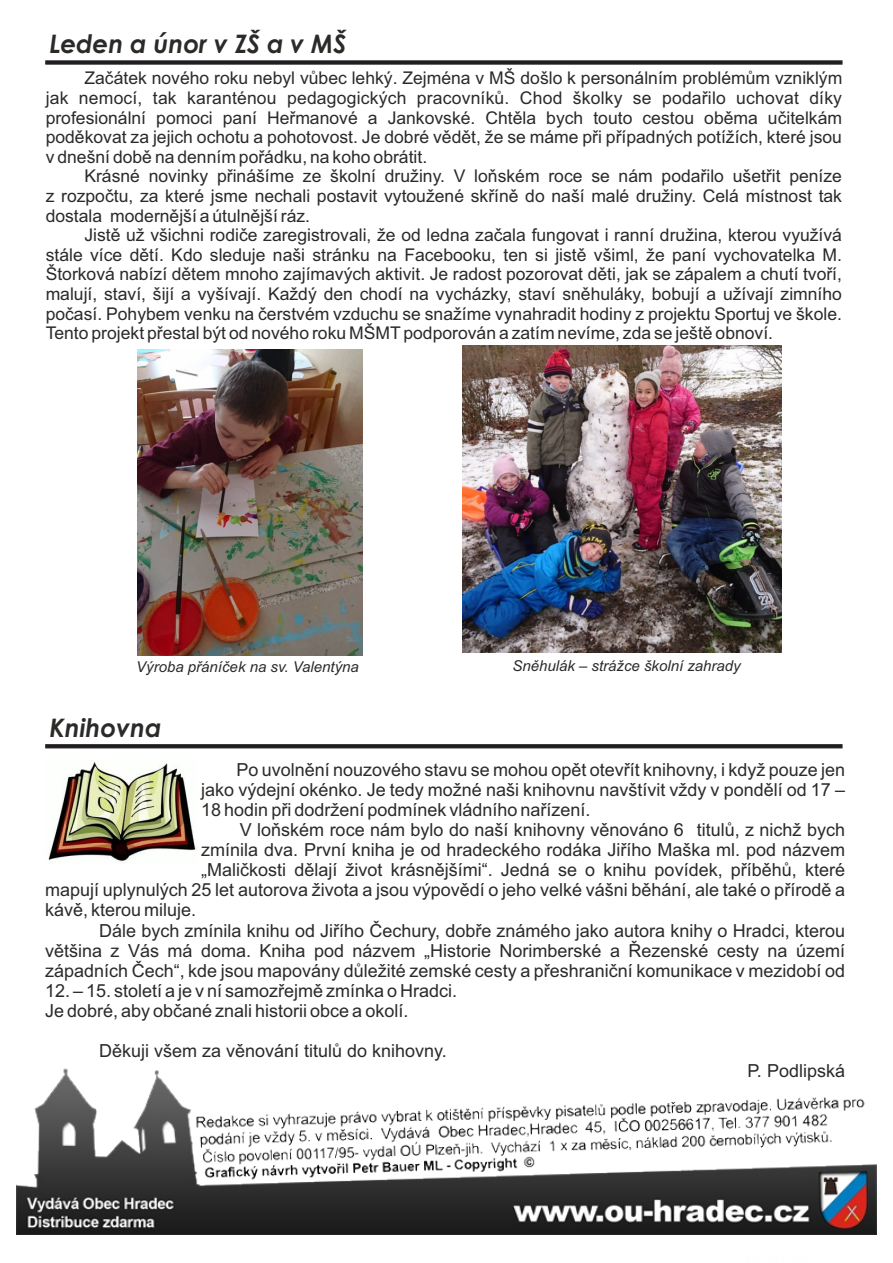
<style>
.page{position:relative;width:893px;height:1263px;background:#fff}
.page>*{position:absolute;margin:0;border:0;box-sizing:border-box;transform-origin:0 0}
.t1{font:italic 700 25.5px "Century Gothic";color:#2b2a29}
.t2{font:18px/20.1px "Arial";color:#2b2a29;text-align:justify}
.t3{font:17.55px/19.6px "Arial";color:#2b2a29;text-align:justify}
.t4{font:italic 15px "Arial";color:#2b2a29}
</style>
<div class="page">
<img style="left:17px;top:1068px;width:859px;height:166px">
<svg style="left:45px;top:60px;width:798px;height:5px;background:#3d3b3d"></svg>
<img style="left:137px;top:350px;width:226px;height:306px">
<img style="left:462px;top:345px;width:319px;height:307px">
<svg style="left:45px;top:744px;width:798px;height:5px;background:#413e40"></svg>
<img style="left:48px;top:761px;width:148px;height:101px">
<h1 class="t1" style="left:49px;top:34px;width:299px">Leden a únor v ZŠ a v MŠ</h1>
<p class="t3" style="left:46px;top:70px;width:798px;text-indent:39px">Začátek nového roku nebyl vůbec lehký. Zejména v MŠ došlo k personálním problémům vzniklým jak nemocí, tak karanténou pedagogických pracovníků. Chod školky se podařilo uchovat díky profesionální pomoci paní Heřmanové a Jankovské. Chtěla bych touto cestou oběma učitelkám poděkovat za jejich ochotu a pohotovost. Je dobré vědět, že se máme při případných potížích, které jsou v dnešní době na denním pořádku, na koho obrátit.</p>
<p class="t3" style="left:46px;top:168px;width:798px;text-indent:39px">Krásné novinky přinášíme ze školní družiny. V loňském roce se nám podařilo ušetřit peníze z rozpočtu, za které jsme nechali postavit vytoužené skříně do naší malé družiny. Celá místnost tak dostala modernější a útulnější ráz.</p>
<p class="t3" style="left:46px;top:227px;width:798px;text-indent:39px">Jistě už všichni rodiče zaregistrovali, že od ledna začala fungovat i ranní družina, kterou využívá stále více dětí. Kdo sleduje naši stránku na Facebooku, ten si jistě všiml, že paní vychovatelka M.<br>Štorková nabízí dětem mnoho zajímavých aktivit. Je radost pozorovat děti, jak se zápalem a chutí tvoří, malují, staví, šijí a vyšívají. Každý den chodí na vycházky, staví sněhuláky, bobují a užívají zimního počasí. Pohybem venku na čerstvém vzduchu se snažíme vynahradit hodiny z projektu Sportuj ve škole.<br>Tento projekt přestal být od nového roku MŠMTpodporován a zatím nevíme, zda se ještě obnoví.</p>
<p class="t4" style="left:136px;top:661px;width:224px">Výroba přáníček na sv. Valentýna</p>
<p class="t4" style="left:512px;top:660px;width:230px">Sněhulák – strážce školní zahrady</p>
<h1 class="t1" style="left:49px;top:717px;width:114px">Knihovna</h1>
<p class="t2" style="left:201px;top:761px;width:645px;text-indent:35px">Po uvolnění nouzového stavu se mohou opět otevřít knihovny, i když pouze jen jako výdejní okénko. Je tedy možné naši knihovnu navštívit vždy v pondělí od 17 – 18 hodin při dodržení podmínek vládního nařízení.</p>
<p class="t2" style="left:240px;top:821px;width:607px">V loňském roce nám bylo do naší knihovny věnováno 6 titulů, z nichž bych</p>
<p class="t2" style="left:201px;top:841px;width:645px">zmínila dva. První kniha je od hradeckého rodáka Jiřího Maška ml. pod názvem</p>
<p class="t2" style="left:201px;top:861px;width:645px">„Maličkosti dělají život krásnějšími“. Jedná se o knihu povídek, příběhů, které</p>
<p class="t2" style="left:45px;top:882px;width:801px">mapují uplynulých 25 let autorova života a jsou výpovědí o jeho velké vášni běhání, ale také o přírodě a</p>
<p class="t2" style="left:45px;top:902px;width:153px">kávě, kterou miluje.</p>
<p class="t2" style="left:99px;top:922px;width:747px">Dále bych zmínila knihu od Jiřího Čechury, dobře známého jako autora knihy o Hradci, kterou</p>
<p class="t2" style="left:45px;top:942px;width:801px">většina z Vás má doma. Kniha pod názvem „Historie Norimberské a Řezenské cesty na území</p>
<p class="t2" style="left:45px;top:962px;width:801px">západních Čech“, kde jsou mapovány důležité zemské cesty a přeshraniční komunikace v mezidobí od</p>
<p class="t2" style="left:45px;top:982px;width:414px">12. – 15. století a je v ní samozřejmě zmínka o Hradci.<br>Je dobré, aby občané znali historii obce a okolí.</p>
<p class="t2" style="left:99px;top:1042px;width:349px">Děkuji všem za věnování titulů do knihovny.</p>
<p class="t2" style="left:748px;top:1063px;width:99px">P. Podlipská</p>
</div>
